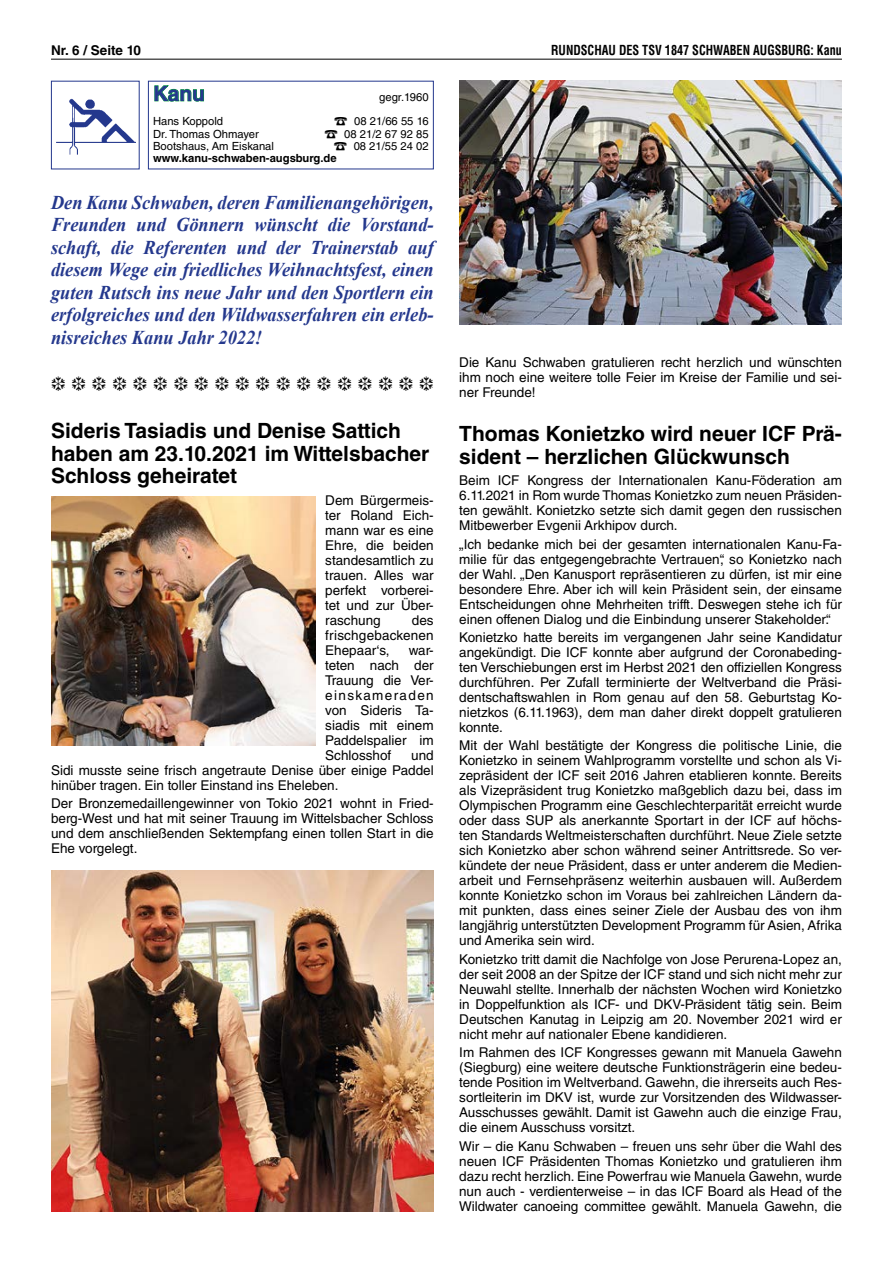
<style>
.page{position:relative;width:893px;height:1263px;background:#fff}
.page>*{position:absolute;margin:0;border:0;box-sizing:border-box;transform-origin:0 0}
.t1{font:700 21px/22.5px "Helvetica LT Std";color:#000}
.t2{font:700 21px "Helvetica LT Std";color:#24388d}
.t3{font:italic 700 19.5px/22.5px "Times New Roman";color:#24388d;text-align:justify;scale:.94 1}
.t4{font:13.5px/15px "Helvetica LT Std";color:#000;text-align:justify}
.t5{font:700 condensed 13.5px "Helvetica LT Std";color:#000;scale:.9 1}
.t6{font:700 13.5px "Helvetica LT Std";color:#000}
.t7{font:11.25px "Helvetica LT Std";color:#000}
.t8{font:700 11.25px "Helvetica LT Std";color:#000}
</style>
<div class="page">
<hr style="left:51px;top:59px;width:791px;height:1px;background:#000">
<img style="left:56px;top:98px;width:80px;height:57px">
<svg style="left:154px;top:85px;width:50px;height:17px"></svg>
<img style="left:51px;top:496px;width:264px;height:249px">
<img style="left:51px;top:871px;width:383px;height:340px">
<img style="left:459px;top:81px;width:383px;height:244px">
<p class="t6" style="left:51px;top:42px;width:92px">Nr. 6 / Seite 10</p>
<p class="t5" style="left:551px;top:42px;width:325px">RUNDSCHAU DES TSV 1847 SCHWABEN AUGSBURG: Kanu</p>
<h1 class="t2" style="left:153px;top:81px;width:53px">Kanu</h1>
<p class="t7" style="left:379px;top:90px;width:51px">gegr.1960</p>
<p class="t7" style="left:153px;top:115px;width:72px">Hans Koppold</p>
<p class="t7" style="left:354px;top:115px;width:76px">08 21/66 55 16</p>
<p class="t7" style="left:153px;top:127px;width:107px">Dr. Thomas Ohmayer</p>
<p class="t7" style="left:344px;top:127px;width:86px">08 21/2 67 92 85</p>
<p class="t7" style="left:153px;top:140px;width:122px">Bootshaus, Am Eiskanal</p>
<p class="t7" style="left:354px;top:140px;width:77px">08 21/55 24 02</p>
<p class="t8" style="left:153px;top:152px;width:185px">www.kanu-schwaben-augsburg.de</p>
<p class="t3" style="left:51px;top:190px;width:409px">Den Kanu Schwaben, deren Familienangehörigen, Freunden und Gönnern wünscht die Vorstand&shy;schaft, die Referenten und der Trainerstab auf diesem Wege ein friedliches Weihnachtsfest, einen guten Rutsch ins neue Jahr und den Sportlern ein erfolgreiches und den Wildwasserfahren ein erleb&shy;nisreiches Kanu Jahr 2022!</p>
<h1 class="t1" style="left:51px;top:419px;width:380px">Sideris Tasiadis und Denise Sattich haben am 23.10.2021 im Wittelsbacher<br>Schloss geheiratet</h1>
<p class="t4" style="left:325px;top:492px;width:110px">Dem Bürgermeis&shy;ter Roland Eich&shy;mann war es eine Ehre, die beiden standesamtlich zu trauen. Alles war perfekt vorberei&shy;tet und zur Über&shy;raschung</p>
<p class="t4" style="left:325px;top:612px;width:110px;text-indent:87px">des frischgebackenen Ehepaar‘s,</p>
<p class="t4" style="left:325px;top:642px;width:110px;text-indent:83px">war&shy;teten nach der Trauung die Ver&shy;einskameraden von Sideris Ta&shy;siadis mit einem Paddelspalier im Schlosshof</p>
<p class="t4" style="left:51px;top:747px;width:384px;text-indent:360px">und Sidi musste seine frisch angetraute Denise über einige Paddel hinüber tragen. Ein toller Einstand ins Eheleben.</p>
<p class="t4" style="left:51px;top:796px;width:384px">Der Bronzemedaillengewinner von Tokio 2021 wohnt in Fried&shy;berg-West und hat mit seiner Trauung im Wittelsbacher Schloss und dem anschließenden Sektempfang einen tollen Start in die Ehe vorgelegt.</p>
<p class="t4" style="left:459px;top:355px;width:384px">Die Kanu Schwaben gratulieren recht herzlich und wünschten ihm noch eine weitere tolle Feier im Kreise der Familie und sei&shy;ner Freunde!</p>
<h1 class="t1" style="left:459px;top:422px;width:384px">Thomas Konietzko wird neuer ICF Prä&shy;sident – herzlichen Glückwunsch</h1>
<p class="t4" style="left:459px;top:473px;width:384px">Beim ICF Kongress der Internationalen Kanu-Föderation am 6.11.2021 in Rom wurde Thomas Konietzko zum neuen Präsiden&shy;ten gewählt. Konietzko setzte sich damit gegen den russischen Mitbewerber Evgenii Arkhipov durch.</p>
<p class="t4" style="left:459px;top:536px;width:384px">„Ich bedanke mich bei der gesamten internationalen Kanu-Fa&shy;milie für das entgegengebrachte Vertrauen“, so Konietzko nach der Wahl. „Den Kanusport repräsentieren zu dürfen, ist mir eine besondere Ehre. Aber ich will kein Präsident sein, der einsame Entscheidungen ohne Mehrheiten trifft. Deswegen stehe ich für einen offenen Dialog und die Einbindung unserer Stakeholder.“</p>
<p class="t4" style="left:459px;top:630px;width:384px">Konietzko hatte bereits im vergangenen Jahr seine Kandidatur angekündigt. Die ICF konnte aber aufgrund der Coronabeding&shy;ten Verschiebungen erst im Herbst 2021 den offiziellen Kongress durchführen. Per Zufall terminierte der Weltverband die Präsi&shy;dentschaftswahlen in Rom genau auf den 58. Geburtstag Ko&shy;nietzkos (6.11.1963), dem man daher direkt doppelt gratulieren konnte.</p>
<p class="t4" style="left:459px;top:738px;width:384px">Mit der Wahl bestätigte der Kongress die politische Linie, die Konietzko in seinem Wahlprogramm vorstellte und schon als Vi&shy;zepräsident der ICF seit 2016 Jahren etablieren konnte. Bereits als Vizepräsident trug Konietzko maßgeblich dazu bei, dass im Olympischen Programm eine Geschlechterparität erreicht wurde oder dass SUP als anerkannte Sportart in der ICF auf höchs&shy;ten Standards Weltmeisterschaften durchführt. Neue Ziele setzte sich Konietzko aber schon während seiner Antrittsrede. So ver&shy;kündete der neue Präsident, dass er unter anderem die Medien&shy;arbeit und Fernsehpräsenz weiterhin ausbauen will. Außerdem konnte Konietzko schon im Voraus bei zahlreichen Ländern da&shy;mit punkten, dass eines seiner Ziele der Ausbau des von ihm langjährig unterstützten Development Programm für Asien, Afrika und Amerika sein wird.</p>
<p class="t4" style="left:459px;top:951px;width:384px">Konietzko tritt damit die Nachfolge von Jose Perurena-Lopez an, der seit 2008 an der Spitze der ICF stand und sich nicht mehr zur Neuwahl stellte. Innerhalb der nächsten Wochen wird Konietzko in Doppelfunktion als ICF- und DKV-Präsident tätig sein. Beim Deutschen Kanutag in Leipzig am 20. November 2021 wird er nicht mehr auf nationaler Ebene kandidieren.</p>
<p class="t4" style="left:459px;top:1045px;width:384px">Im Rahmen des ICF Kongresses gewann mit Manuela Gawehn (Siegburg) eine weitere deutsche Funktionsträgerin eine bedeu&shy;tende Position im Weltverband. Gawehn, die ihrerseits auch Res&shy;sortleiterin im DKV ist, wurde zur Vorsitzenden des Wildwasser-Ausschusses gewählt. Damit ist Gawehn auch die einzige Frau, die einem Ausschuss vorsitzt.</p>
<p class="t4" style="left:459px;top:1138px;width:384px">Wir – die Kanu Schwaben – freuen uns sehr über die Wahl des neuen ICF Präsidenten Thomas Konietzko und gratulieren ihm dazu recht herzlich. Eine Powerfrau wie Manuela Gawehn, wurde nun auch - verdienterweise – in das ICF Board als Head of the Wildwater canoeing committee gewählt. Manuela Gawehn, die</p>
</div>
